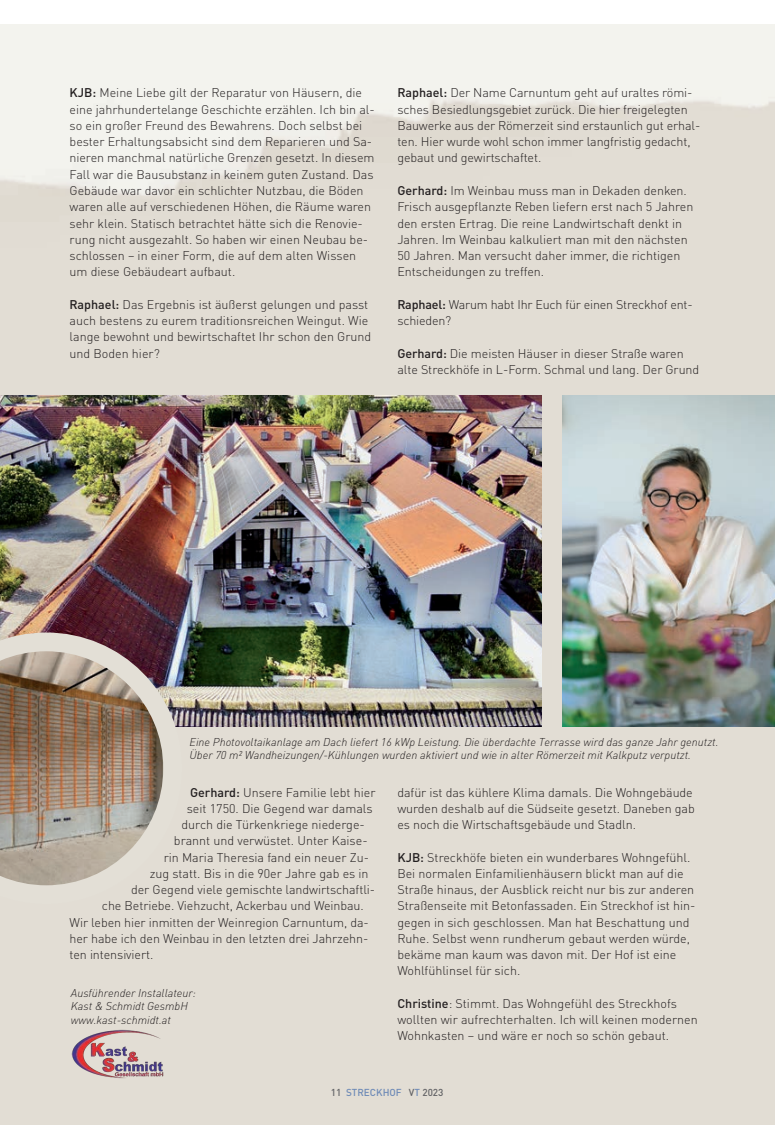
<style>
.page{position:relative;width:775px;height:1125px;background:#fff}
.page>*{position:absolute;margin:0;border:0;box-sizing:border-box;transform-origin:0 0}
.t1{font:300 12.5px/16.2px "DIN Pro";color:#231f20}
.t2{font:italic 300 11.25px/13.5px "DIN Pro";color:#231f20}
.t3{font:500 10px "DIN Pro";color:#6f8bb7}
.s1{font-weight:500}
.s2{color:#636366}
</style>
<div class="page">
<img style="left:0;top:25px;width:774px;height:1099px">
<img style="left:0;top:395px;width:541px;height:331px">
<img style="left:562px;top:395px;width:212px;height:331px">
<img style="left:0;top:632px;width:182px;height:272px">
<img style="left:68px;top:1026px;width:101px;height:55px">
<p class="t1" style="left:69px;top:84px;width:306px"><span class="s1">KJB:</span> Meine Liebe gilt der Reparatur von Häusern, die eine jahrhundertelange Geschichte erzählen. Ich bin al&shy;so ein großer Freund des Bewahrens. Doch selbst bei bester Erhaltungsabsicht sind dem Reparieren und Sa&shy;nieren manchmal natürliche Grenzen gesetzt. In diesem Fall war die Bausubstanz in keinem guten Zustand. Das Gebäude war davor ein schlichter Nutzbau, die Böden waren alle auf verschiedenen Höhen, die Räume waren sehr klein. Statisch betrachtet hätte sich die Renovie&shy;rung nicht ausgezahlt. So haben wir einen Neubau be&shy;schlossen – in einer Form, die auf dem alten Wissen um diese Gebäudeart aufbaut.</p>
<p class="t1" style="left:69px;top:295px;width:303px"><span class="s1">Raphael:</span> Das Ergebnis ist äußerst gelungen und passt auch bestens zu eurem traditionsreichen Weingut. Wie lange bewohnt und bewirtschaftet Ihr schon den Grund und Boden hier?</p>
<p class="t1" style="left:397px;top:84px;width:304px"><span class="s1">Raphael:</span> Der Name Carnuntum geht auf uraltes römi&shy;sches Besiedlungsgebiet zurück. Die hier freigelegten Bauwerke aus der Römerzeit sind erstaunlich gut erhal&shy;ten. Hier wurde wohl schon immer langfristig gedacht, gebaut und gewirtschaftet.</p>
<p class="t1" style="left:397px;top:181px;width:297px"><span class="s1">Gerhard:</span> Im Weinbau muss man in Dekaden denken.<br>Frisch ausgepflanzte Reben liefern erst nach 5 Jahren den ersten Ertrag. Die reine Landwirtschaft denkt in Jahren. Im Weinbau kalkuliert man mit den nächsten 50 Jahren. Man versucht daher immer, die richtigen Entscheidungen zu treffen.</p>
<p class="t1" style="left:397px;top:295px;width:297px"><span class="s1">Raphael:</span> Warum habt Ihr Euch für einen Streckhof ent&shy;schieden?</p>
<p class="t1" style="left:397px;top:344px;width:303px"><span class="s1">Gerhard:</span> Die meisten Häuser in dieser Straße waren alte Streckhöfe in L-Form. Schmal und lang. Der Grund</p>
<p class="t2" style="left:189px;top:734px;width:530px">Eine Photovoltaikanlage am Dach liefert 16 kWp Leistung. Die überdachte Terrasse wird das ganze Jahr genutzt.<br>Über 70 m² Wandheizungen/-Kühlungen wurden aktiviert und wie in alter Römerzeit mit Kalkputz verputzt.</p>
<p class="t1" style="left:190px;top:782px;width:187px"><span class="s1">Gerhard:</span> Unsere Familie lebt hier</p>
<p class="t1" style="left:187px;top:799px;width:187px">seit 1750. Die Gegend war damals</p>
<p class="t1" style="left:181px;top:815px;width:185px">durch die Türkenkriege niederge-</p>
<p class="t1" style="left:174px;top:831px;width:195px">brannt und verwüstet. Unter Kaise-</p>
<p class="t1" style="left:164px;top:847px;width:207px">rin Maria Theresia fand ein neuer Zu-</p>
<p class="t1" style="left:150px;top:864px;width:220px">zug statt. Bis in die 90er Jahre gab es in</p>
<p class="t1" style="left:131px;top:880px;width:245px">der Gegend viele gemischte landwirtschaftli-</p>
<p class="t1" style="left:102px;top:896px;width:263px">che Betriebe. Viehzucht, Ackerbau und Weinbau.</p>
<p class="t1" style="left:69px;top:912px;width:300px">Wir leben hier inmitten der Weinregion Carnuntum, da-</p>
<p class="t1" style="left:69px;top:929px;width:300px">her habe ich den Weinbau in den letzten drei Jahrzehn-</p>
<p class="t1" style="left:69px;top:945px;width:85px">ten intensiviert.</p>
<p class="t2" style="left:71px;top:986px;width:126px">Ausführender Installateur:<br>Kast &amp; Schmidt GesmbH www.kast-schmidt.at</p>
<p class="t1" style="left:397px;top:782px;width:299px">dafür ist das kühlere Klima damals. Die Wohngebäude wurden deshalb auf die Südseite gesetzt. Daneben gab es noch die Wirtschaftsgebäude und Stadln.</p>
<p class="t1" style="left:397px;top:847px;width:299px"><span class="s1">KJB:</span> Streckhöfe bieten ein wunderbares Wohngefühl.<br>Bei normalen Einfamilienhäusern blickt man auf die Straße hinaus, der Ausblick reicht nur bis zur anderen Straßenseite mit Betonfassaden. Ein Streckhof ist hin&shy;gegen in sich geschlossen. Man hat Beschattung und Ruhe. Selbst wenn rundherum gebaut werden würde, bekäme man kaum was davon mit. Der Hof ist eine Wohlfühlinsel für sich.</p>
<p class="t1" style="left:397px;top:994px;width:302px"><span class="s1">Christine</span>: Stimmt. Das Wohngefühl des Streckhofs wollten wir aufrechterhalten. Ich will keinen modernen<br>Wohnkasten – und wäre er noch so schön gebaut.</p>
<p class="t3" style="left:330px;top:1084px;width:114px"><span class="s2">11</span> STRECKHOF <span class="s2">V</span>T <span class="s2">2023</span></p>
</div>
